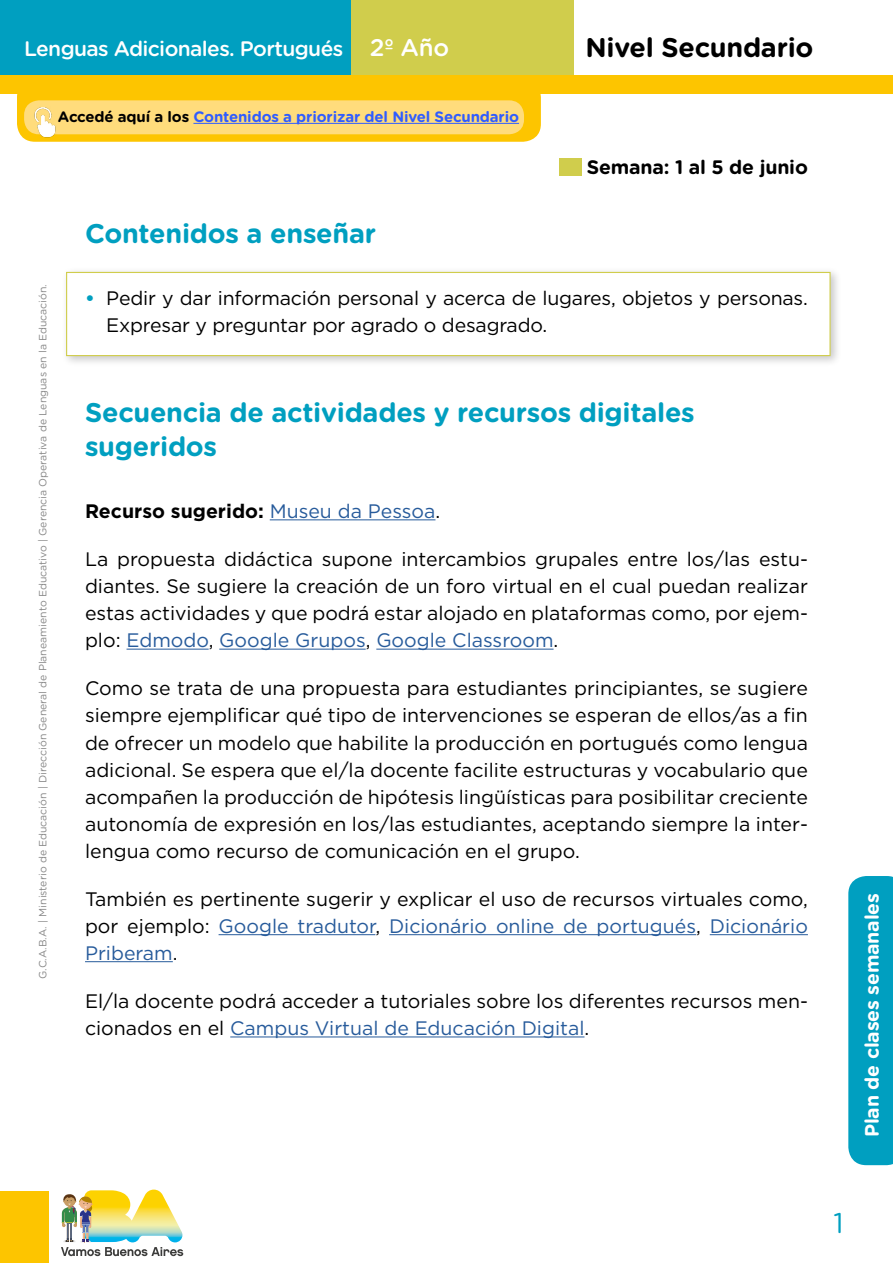
<style>
.page{position:relative;width:893px;height:1263px;background:#fff}
.page>*{position:absolute;margin:0;border:0;box-sizing:border-box;transform-origin:0 0}
.t1{font:28.5px "Gotham Rounded";color:#009fc0}
.t2{font:700 27px/34.5px "Gotham Rounded";letter-spacing:-.01em;color:#009fc0}
.t3{font:700 27px "Gotham Rounded";letter-spacing:-.01em;color:#000}
.t4{font:500 24px "Gotham Rounded";color:#fff}
.t5{font:500 21px "Gotham Rounded";letter-spacing:-.03em;color:#fff}
.t6{font:19.5px/27px "Gotham";color:#000;text-align:justify}
.t7{font:700 19.5px "Gotham";color:#000}
.t8{font:700 19.5px "Gotham Rounded";letter-spacing:-.01em;color:#fff}
.t9{font:700 19.5px "Gotham Rounded";letter-spacing:-.01em;color:#000}
.t10{font:700 15px "Gotham Rounded";letter-spacing:-.01em;color:#305cff}
.t11{font:10.5px "Gotham Rounded";color:#878787}
.s1{color:#000}
.s2{font-weight:700;color:#009fc0}
.s3{font-weight:400;color:#275b9b}
.s4{font-weight:400}
.s5{color:#275b9b}
</style>
<div class="page">
<div style="left:0;top:1191px;width:48px;height:72px;background:#fdc500"></div>
<div style="left:0;top:0;width:351px;height:78px;background:#009fc0"></div>
<div style="left:351px;top:0;width:223px;height:78px;background:#d0cd4c"></div>
<div style="left:0;top:75px;width:893px;height:19px;background:#fdc500"></div>
<svg style="left:848px;top:876px;width:45px;height:289px;background:#08a2c2"></svg>
<svg style="left:61px;top:1189px;width:122px;height:67px"></svg>
<div style="left:61px;top:267px;width:781px;height:100px;background:#000;opacity:.22"></div>
<div style="left:66px;top:272px;width:765px;height:84px;background:#fff;border:1px solid #d0cd4c"></div>
<hr style="left:270px;top:519px;width:165px;height:1px;background:#275b9b">
<hr style="left:127px;top:649px;width:82px;height:1px;background:#275b9b">
<hr style="left:219px;top:649px;width:147px;height:1px;background:#275b9b">
<hr style="left:376px;top:649px;width:178px;height:1px;background:#275b9b">
<hr style="left:219px;top:934px;width:156px;height:1px;background:#275b9b">
<hr style="left:389px;top:934px;width:307px;height:1px;background:#275b9b">
<hr style="left:710px;top:934px;width:98px;height:1px;background:#275b9b">
<hr style="left:85px;top:961px;width:88px;height:1px;background:#275b9b">
<hr style="left:230px;top:1036px;width:354px;height:1px;background:#275b9b">
<div style="left:559px;top:158px;width:22px;height:18px;background:#d0cd4c"></div>
<div style="left:17px;top:79px;width:524px;height:63px;background:#fdc500;border-radius:18px"></div>
<div style="left:24px;top:100px;width:500px;height:34px;background:#ffdc7c;border-radius:15px"></div>
<img style="left:21px;top:100px;width:43px;height:40px">
<hr style="left:193px;top:123px;width:326px;height:1px;background:#305cff">
<p class="t5" style="left:24px;top:34px;width:321px">Lenguas Adicionales. Portugués</p>
<h2 class="t3" style="left:585px;top:28px;width:230px">Nivel Secundario</h2>
<p class="t4" style="left:370px;top:31px;width:81px">2º Año</p>
<p class="t10" style="left:58px;top:106px;width:463px"><span class="s1">Accedé aquí a los</span> Contenidos a priorizar del Nivel Secundario</p>
<p class="t9" style="left:587px;top:153px;width:223px">Semana: 1 al 5 de junio</p>
<p class="t11" style="left:36px;top:979px;width:696px;rotate:-90deg">G.C.A.B.A. | Ministerio de Educación | Dirección General de Planeamiento Educativo | Gerencia Operativa de Lenguas en la Educación.</p>
<h2 class="t2" style="left:85px;top:215px;width:293px">Contenidos a enseñar</h2>
<p class="t6" style="left:106px;top:284px;width:703px;text-indent:-21px"><span class="s2">•</span> Pedir y dar información personal y acerca de lugares, objetos y personas.<br>Expresar y preguntar por agrado o desagrado.</p>
<h2 class="t2" style="left:85px;top:394px;width:611px">Secuencia de actividades y recursos digitales sugeridos</h2>
<p class="t7" style="left:85px;top:498px;width:357px">Recurso sugerido: <span class="s3">Museu da Pessoa</span><span class="s4">.</span></p>
<p class="t6" style="left:85px;top:545px;width:724px">La propuesta didáctica supone intercambios grupales entre los/las estu&shy;diantes. Se sugiere la creación de un foro virtual en el cual puedan realizar estas actividades y que podrá estar alojado en plataformas como, por ejem&shy;plo: <span class="s5">Edmodo</span>, <span class="s5">Google Grupos</span>, <span class="s5">Google Classroom</span>.</p>
<p class="t6" style="left:85px;top:675px;width:724px">Como se trata de una propuesta para estudiantes principiantes, se sugiere siempre ejemplificar qué tipo de intervenciones se esperan de ellos/as a fin de ofrecer un modelo que habilite la producción en portugués como lengua adicional. Se espera que el/la docente facilite estructuras y vocabulario que acompañen la producción de hipótesis lingüísticas para posibilitar creciente autonomía de expresión en los/las estudiantes, aceptando siempre la inter&shy;lengua como recurso de comunicación en el grupo.</p>
<p class="t6" style="left:85px;top:885px;width:724px">También es pertinente sugerir y explicar el uso de recursos virtuales como, por ejemplo: <span class="s5">Google tradutor</span>, <span class="s5">Dicionário online de portugués</span>, <span class="s5">Dicionário Priberam</span>.</p>
<p class="t6" style="left:85px;top:987px;width:724px">El/la docente podrá acceder a tutoriales sobre los diferentes recursos men&shy;cionados en el <span class="s5">Campus Virtual de Educación Digital</span>.</p>
<p class="t8" style="left:858px;top:1137px;width:246px;rotate:-90deg">Plan de clases semanales</p>
<h1 class="t1" style="left:833px;top:1203px;width:12px">1</h1>
</div>
